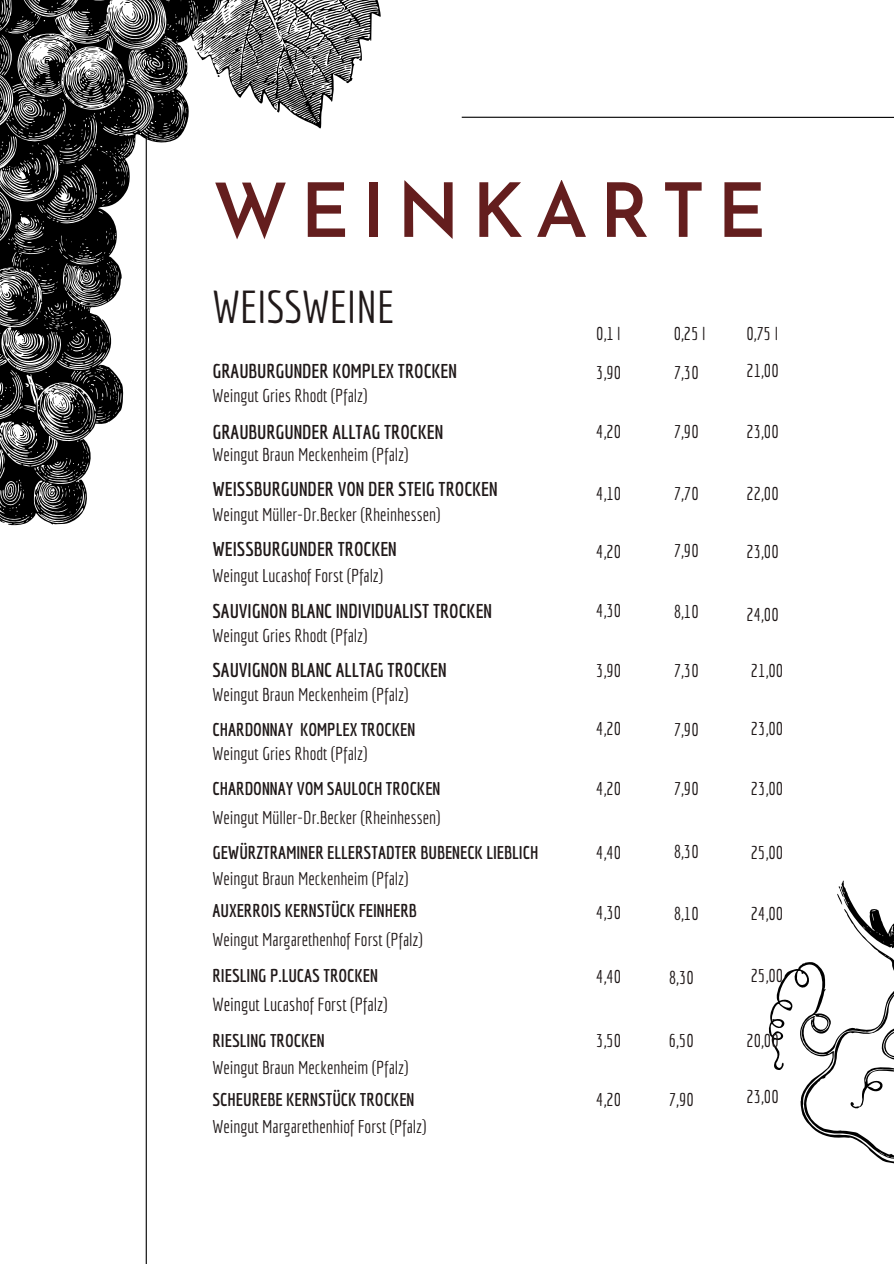
<style>
.page{position:relative;width:894px;height:1264px;background:#fff}
.page>*{position:absolute;margin:0;border:0;box-sizing:border-box;transform-origin:0 0}
.t1{font:600 75px "Josefin Sans";letter-spacing:.155em;color:#641e1e}
.t2{font:45px "Economica";color:#201919}
.t3{font:700 19.5px "Economica";color:#201919}
.t4{font:18.45px "Economica";color:#201919}
.t5{font:18px "Economica";color:#201919}
.t6{font:700 18px "Economica";color:#201919}
</style>
<div class="page">
<svg style="left:0;top:0;width:381px;height:531px"></svg>
<hr style="left:146px;top:136px;width:1px;height:1127px;background:#000">
<hr style="left:461px;top:117px;width:432px;height:1px;background:#000">
<svg style="left:768px;top:880px;width:125px;height:284px"></svg>
<h1 class="t1" style="left:212px;top:181px;width:555px">WEINKARTE</h1>
<h2 class="t2" style="left:212px;top:280px;width:183px">WEISSWEINE</h2>
<p class="t3" style="left:212px;top:360px;width:246px">GRAUBURGUNDER KOMPLEX TROCKEN</p>
<p class="t5" style="left:212px;top:385px;width:157px">Weingut Gries Rhodt (Pfalz)</p>
<p class="t3" style="left:212px;top:420px;width:232px">GRAUBURGUNDER ALLTAG TROCKEN</p>
<p class="t5" style="left:212px;top:444px;width:197px">Weingut Braun Meckenheim (Pfalz)</p>
<p class="t3" style="left:212px;top:478px;width:286px">WEISSBURGUNDER VON DER STEIG TROCKEN</p>
<p class="t5" style="left:212px;top:503px;width:229px">Weingut Müller-Dr.Becker (Rheinhessen)</p>
<p class="t3" style="left:212px;top:537px;width:186px">WEISSBURGUNDER TROCKEN</p>
<p class="t5" style="left:212px;top:565px;width:172px">Weingut Lucashof Forst (Pfalz)</p>
<p class="t3" style="left:212px;top:599px;width:281px">SAUVIGNON BLANC INDIVIDUALIST TROCKEN</p>
<p class="t5" style="left:212px;top:625px;width:157px">Weingut Gries Rhodt (Pfalz)</p>
<p class="t3" style="left:212px;top:658px;width:236px">SAUVIGNON BLANC ALLTAG TROCKEN</p>
<p class="t5" style="left:212px;top:684px;width:197px">Weingut Braun Meckenheim (Pfalz)</p>
<p class="t6" style="left:212px;top:719px;width:204px">CHARDONNAY KOMPLEX TROCKEN</p>
<p class="t5" style="left:212px;top:743px;width:157px">Weingut Gries Rhodt (Pfalz)</p>
<p class="t6" style="left:212px;top:778px;width:229px">CHARDONNAY VOM SAULOCH TROCKEN</p>
<p class="t5" style="left:212px;top:807px;width:229px">Weingut Müller-Dr.Becker (Rheinhessen)</p>
<p class="t6" style="left:212px;top:841px;width:327px">GEWÜRZTRAMINER ELLERSTADTER BUBENECK LIEBLICH</p>
<p class="t5" style="left:212px;top:868px;width:197px">Weingut Braun Meckenheim (Pfalz)</p>
<p class="t6" style="left:212px;top:900px;width:206px">AUXERROIS KERNSTÜCK FEINHERB</p>
<p class="t5" style="left:212px;top:929px;width:212px">Weingut Margarethenhof Forst (Pfalz)</p>
<p class="t6" style="left:212px;top:965px;width:167px">RIESLING P.LUCAS TROCKEN</p>
<p class="t4" style="left:212px;top:993px;width:177px">Weingut Lucashof Forst (Pfalz)</p>
<p class="t6" style="left:212px;top:1029px;width:113px">RIESLING TROCKEN</p>
<p class="t5" style="left:212px;top:1056px;width:197px">Weingut Braun Meckenheim (Pfalz)</p>
<p class="t6" style="left:212px;top:1089px;width:203px">SCHEUREBE KERNSTÜCK TROCKEN</p>
<p class="t5" style="left:212px;top:1115px;width:215px">Weingut Margarethenhiof Forst (Pfalz)</p>
<p class="t5" style="left:596px;top:323px;width:26px">0,1 l</p>
<p class="t5" style="left:673px;top:323px;width:33px">0,25 l</p>
<p class="t5" style="left:746px;top:323px;width:33px">0,75 l</p>
<p class="t5" style="left:596px;top:362px;width:26px">3,90</p>
<p class="t5" style="left:673px;top:362px;width:26px">7,30</p>
<p class="t5" style="left:746px;top:360px;width:34px">21,00</p>
<p class="t5" style="left:596px;top:421px;width:26px">4,20</p>
<p class="t5" style="left:673px;top:421px;width:26px">7,90</p>
<p class="t5" style="left:746px;top:421px;width:34px">23,00</p>
<p class="t5" style="left:596px;top:482px;width:26px">4,10</p>
<p class="t5" style="left:673px;top:482px;width:26px">7,70</p>
<p class="t5" style="left:746px;top:482px;width:34px">22,00</p>
<p class="t5" style="left:596px;top:540px;width:26px">4,20</p>
<p class="t5" style="left:673px;top:539px;width:26px">7,90</p>
<p class="t5" style="left:746px;top:540px;width:34px">23,00</p>
<p class="t5" style="left:596px;top:600px;width:26px">4,30</p>
<p class="t5" style="left:673px;top:601px;width:26px">8,10</p>
<p class="t5" style="left:746px;top:604px;width:34px">24,00</p>
<p class="t5" style="left:596px;top:659px;width:26px">3,90</p>
<p class="t5" style="left:673px;top:660px;width:26px">7,30</p>
<p class="t5" style="left:750px;top:660px;width:34px">21,00</p>
<p class="t5" style="left:596px;top:717px;width:26px">4,20</p>
<p class="t5" style="left:673px;top:719px;width:26px">7,90</p>
<p class="t5" style="left:750px;top:717px;width:34px">23,00</p>
<p class="t5" style="left:596px;top:778px;width:26px">4,20</p>
<p class="t5" style="left:673px;top:778px;width:26px">7,90</p>
<p class="t5" style="left:750px;top:778px;width:34px">23,00</p>
<p class="t5" style="left:596px;top:841px;width:26px">4,40</p>
<p class="t5" style="left:673px;top:840px;width:26px">8,30</p>
<p class="t5" style="left:750px;top:841px;width:34px">25,00</p>
<p class="t5" style="left:596px;top:902px;width:26px">4,30</p>
<p class="t5" style="left:673px;top:902px;width:26px">8,10</p>
<p class="t5" style="left:750px;top:903px;width:34px">24,00</p>
<p class="t5" style="left:596px;top:966px;width:26px">4,40</p>
<p class="t5" style="left:668px;top:966px;width:26px">8,30</p>
<p class="t5" style="left:750px;top:965px;width:34px">25,00</p>
<p class="t5" style="left:596px;top:1030px;width:26px">3,50</p>
<p class="t5" style="left:668px;top:1030px;width:26px">6,50</p>
<p class="t5" style="left:746px;top:1030px;width:34px">20,00</p>
<p class="t5" style="left:596px;top:1088px;width:26px">4,20</p>
<p class="t5" style="left:668px;top:1088px;width:26px">7,90</p>
<p class="t5" style="left:746px;top:1086px;width:34px">23,00</p>
</div>
